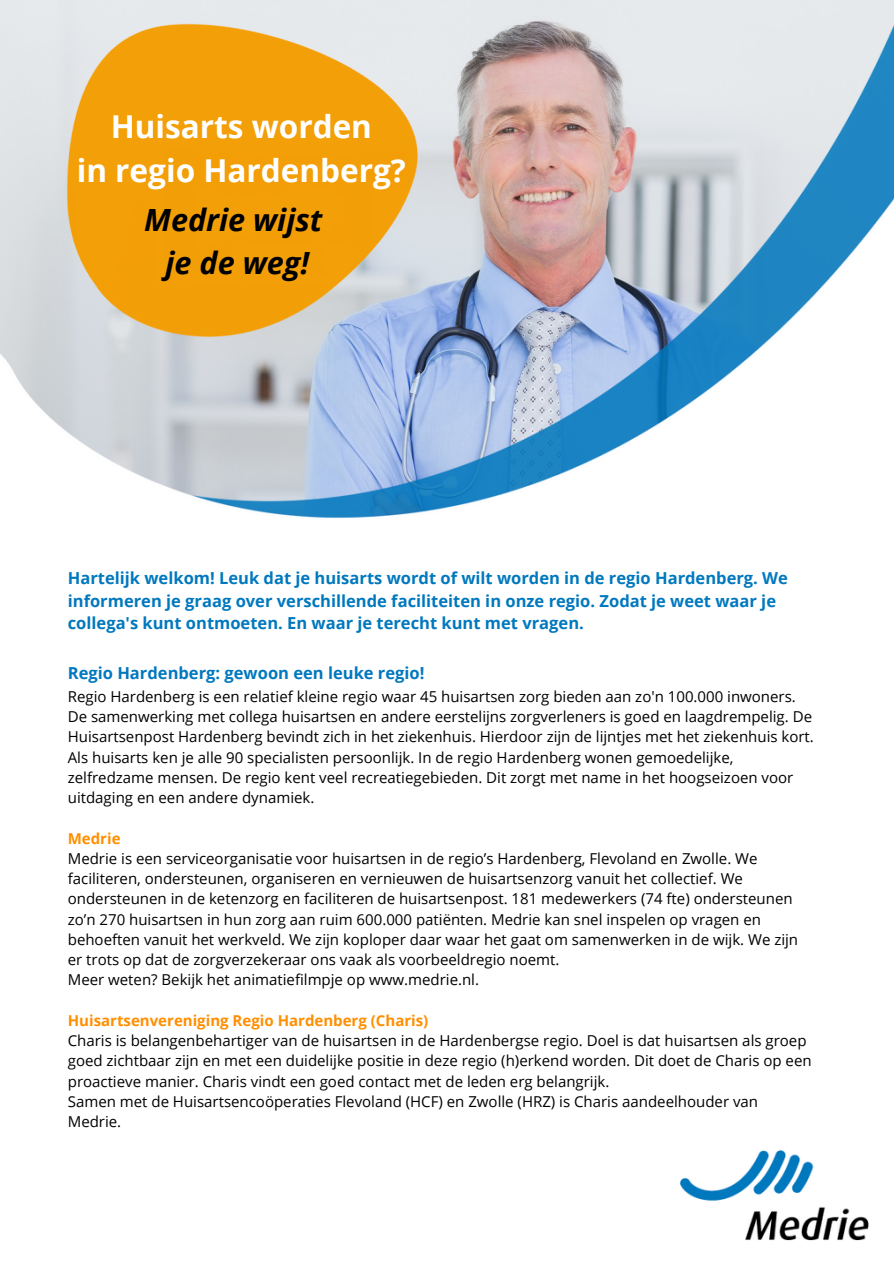
<style>
.page{position:relative;width:894px;height:1264px;background:#fff}
.page>*{position:absolute;margin:0;border:0;box-sizing:border-box;transform-origin:0 0}
.t1{font:700 31.5px/44.1px "Open Sans";color:#fff;text-align:center}
.t2{font:italic 700 30.6px/42.2px "Open Sans";color:#000;text-align:center}
.t3{font:700 16.5px/22.5px "Open Sans";color:#0078be}
.t4{font:15px/20.2px "Open Sans";color:#000}
.t5{font:700 15px "Open Sans";color:#ff8f00}
</style>
<div class="page">
<img style="left:680px;top:1150px;width:189px;height:91px">
<img style="left:0;top:9px;width:893px;height:509px">
<h1 class="t1" style="left:77px;top:103px;width:331px">Huisarts worden<br>in regio Hardenberg?</h1>
<h2 class="t2" style="left:144px;top:198px;width:180px">Medrie wijst je de weg!</h2>
<p class="t3" style="left:68px;top:566px;width:721px">Hartelijk welkom! Leuk dat je huisarts wordt of wilt worden in de regio Hardenberg. We informeren je graag over verschillende faciliteiten in onze regio. Zodat je weet waar je collega's kunt ontmoeten. En waar je terecht kunt met vragen.</p>
<p class="t3" style="left:68px;top:661px;width:358px">Regio Hardenberg: gewoon een leuke regio!</p>
<p class="t4" style="left:68px;top:686px;width:747px">Regio Hardenberg is een relatief kleine regio waar 45 huisartsen zorg bieden aan zo'n 100.000 inwoners.<br>De samenwerking met collega huisartsen en andere eerstelijns zorgverleners is goed en laagdrempelig. De Huisartsenpost Hardenberg bevindt zich in het ziekenhuis. Hierdoor zijn de lijntjes met het ziekenhuis kort.<br>Als huisarts ken je alle 90 specialisten persoonlijk. In de regio Hardenberg wonen gemoedelijke, zelfredzame mensen. De regio kent veel recreatiegebieden. Dit zorgt met name in het hoogseizoen voor uitdaging en een andere dynamiek.</p>
<p class="t5" style="left:68px;top:827px;width:54px">Medrie</p>
<p class="t4" style="left:68px;top:848px;width:731px">Medrie is een serviceorganisatie voor huisartsen in de regio’s Hardenberg, Flevoland en Zwolle. We faciliteren, ondersteunen, organiseren en vernieuwen de huisartsenzorg vanuit het collectief. We ondersteunen in de ketenzorg en faciliteren de huisartsenpost. 181 medewerkers (74 fte) ondersteunen zo’n 270 huisartsen in hun zorg aan ruim 600.000 patiënten. Medrie kan snel inspelen op vragen en behoeften vanuit het werkveld. We zijn koploper daar waar het gaat om samenwerken in de wijk. We zijn er trots op dat de zorgverzekeraar ons vaak als voorbeeldregio noemt.<br>Meer weten? Bekijk het animatiefilmpje op www.medrie.nl.</p>
<p class="t5" style="left:68px;top:1009px;width:362px">Huisartsenvereniging Regio Hardenberg (Charis)</p>
<p class="t4" style="left:68px;top:1030px;width:745px">Charis is belangenbehartiger van de huisartsen in de Hardenbergse regio. Doel is dat huisartsen als groep goed zichtbaar zijn en met een duidelijke positie in deze regio (h)erkend worden. Dit doet de Charis op een proactieve manier. Charis vindt een goed contact met de leden erg belangrijk.<br>Samen met de Huisartsencoöperaties Flevoland (HCF) en Zwolle (HRZ) is Charis aandeelhouder van Medrie.</p>
</div>
